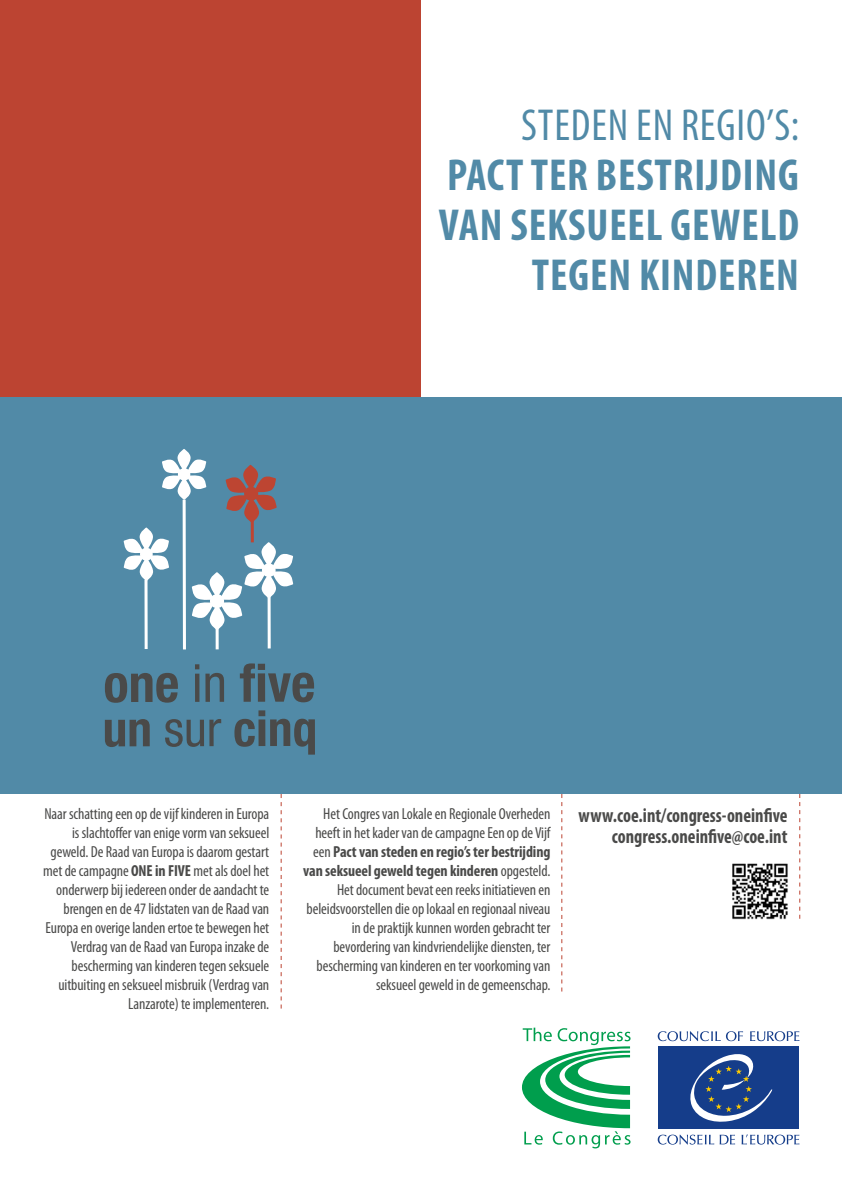
<style>
.page{position:relative;width:842px;height:1191px;background:#fff}
.page>*{position:absolute;margin:0;border:0;box-sizing:border-box;transform-origin:0 0}
.t1{font:700 condensed 45px "Myriad Pro";letter-spacing:.02em;color:#518aa7}
.t2{font:condensed 45px "Myriad Pro";letter-spacing:.02em;color:#518aa7}
.t3{font:700 condensed 20px/21px "Myriad Pro";color:#4a4a49;text-align:right;scale:.92 1}
.t4{font:condensed 16px/19px "Myriad Pro";letter-spacing:-.005em;color:#4a4a49;text-align:right}
.s1{font-weight:700}
</style>
<div class="page">
<svg style="left:522px;top:1027px;width:108px;height:121px"></svg>
<svg style="left:750px;top:1031px;width:49px;height:10px"></svg>
<svg style="left:658px;top:1031px;width:85px;height:10px"></svg>
<svg style="left:742px;top:1134px;width:57px;height:10px"></svg>
<svg style="left:720px;top:1134px;width:15px;height:10px"></svg>
<svg style="left:658px;top:1134px;width:56px;height:10px"></svg>
<div style="left:658px;top:1046px;width:141px;height:83px;background:#153d8a"></div>
<svg style="left:690px;top:1054px;width:83px;height:68px"></svg>
<svg style="left:281px;top:794px;width:1px;height:214px"></svg>
<svg style="left:561px;top:794px;width:1px;height:197px"></svg>
<svg style="left:799px;top:794px;width:1px;height:124px"></svg>
<img style="left:732px;top:863px;width:56px;height:57px">
<div style="left:0;top:397px;width:842px;height:397px;background:#518aa7"></div>
<div style="left:0;top:0;width:420px;height:397px;background:#bc4432"></div>
<svg style="left:105px;top:673px;width:73px;height:30px"></svg>
<svg style="left:195px;top:664px;width:4px;height:38px"></svg>
<svg style="left:205px;top:673px;width:19px;height:29px"></svg>
<svg style="left:240px;top:663px;width:74px;height:39px"></svg>
<svg style="left:105px;top:719px;width:45px;height:28px"></svg>
<svg style="left:165px;top:719px;width:56px;height:28px"></svg>
<svg style="left:234px;top:710px;width:81px;height:44px"></svg>
<svg style="left:124px;top:449px;width:169px;height:201px"></svg>
<hr style="left:251px;top:520px;width:3px;height:22px;background:#bd4532">
<h1 class="t2" style="left:521px;top:98px;width:52px">Steden</h1>
<h1 class="t2" style="left:636px;top:98px;width:165px">en regio’s:</h1>
<h1 class="t1" style="left:447px;top:147px;width:353px">pact ter bestrijding</h1>
<h1 class="t1" style="left:439px;top:197px;width:362px">van seksueel geweld</h1>
<h1 class="t1" style="left:532px;top:247px;width:246px">tegen kin deren</h1>
<p class="t4" style="left:43px;top:803px;width:228px">Naar schatting een op de vijf kinderen in Europa is slachtoffer van enige vorm van seksueel geweld. De Raad van Europa is daarom gestart met de campagne <span class="s1">ONE in FIVE</span> met als doel het onderwerp bij iedereen onder de aandacht te brengen en de 47 lidstaten van de Raad van Europa en overige landen ertoe te bewegen het Verdrag van de Raad van Europa inzake de bescherming van kinderen tegen seksuele uitbuiting en seksueel misbruik (Verdrag van Lanzarote) te implementeren.</p>
<p class="t3" style="left:579px;top:804px;width:228px">www.coe.int/congress-oneinfive congress.oneinfive@coe.int</p>
<p class="t4" style="left:303px;top:803px;width:249px">Het Congres van Lokale en Regionale Overheden heeft in het kader van de campagne Een op de Vijf een <span class="s1">Pact van steden en regio’s ter bestrijding van seksueel geweld tegen kinderen</span> opgesteld.<br>Het document bevat een reeks initiatieven en beleidsvoorstellen die op lokaal en regionaal niveau in de praktijk kunnen worden gebracht ter bevordering van kindvriendelijke diensten, ter bescherming van kinderen en ter voorkoming van seksueel geweld in de gemeenschap.</p>
</div>
